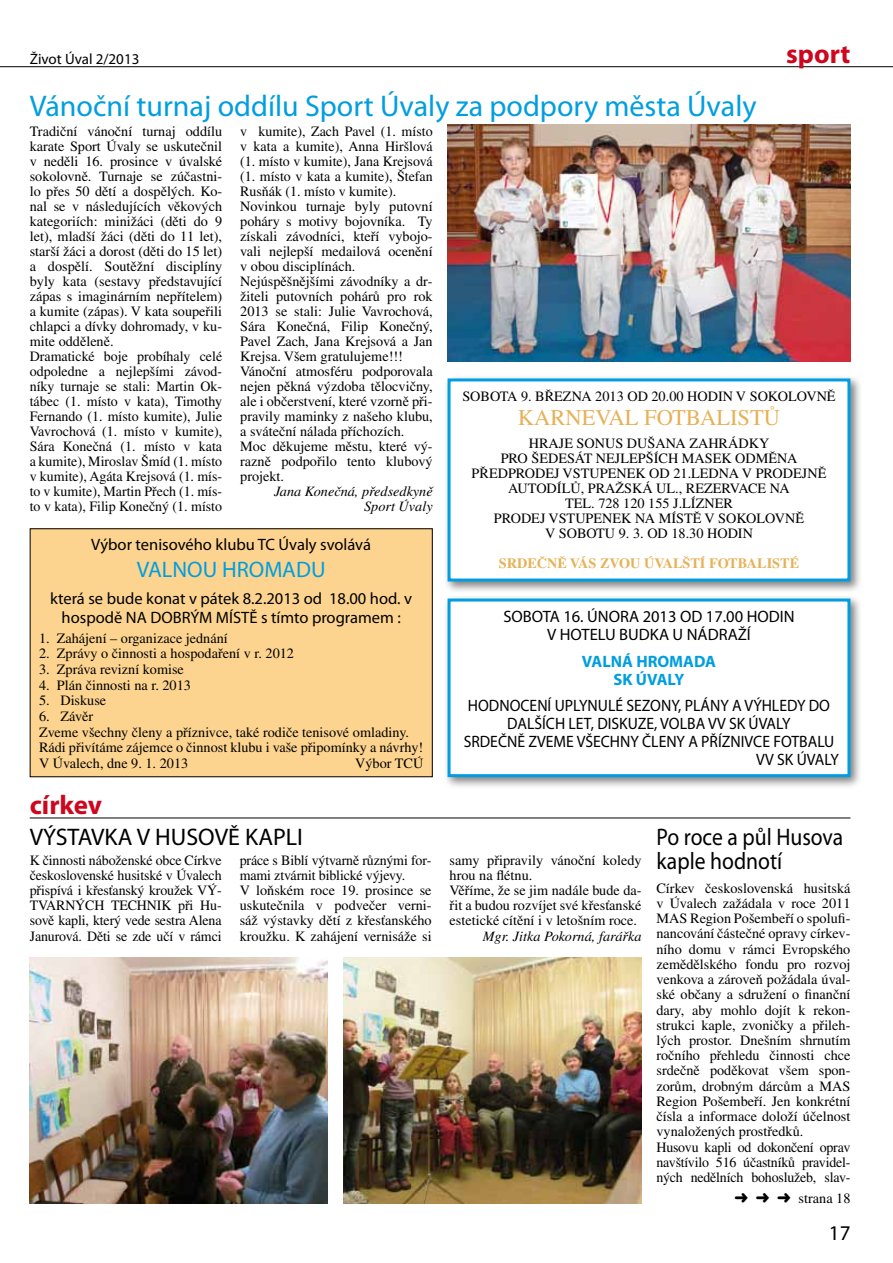
<style>
.page{position:relative;width:893px;height:1263px;background:#fff}
.page>*{position:absolute;margin:0;border:0;box-sizing:border-box;transform-origin:0 0}
.t1{font:30px "Myriad Pro";color:#009ee0}
.t2{font:700 27px "Myriad Pro";color:#cd071e}
.t3{font:24px/24.2px "Myriad Pro";color:#000;scale:.9 1}
.t4{font:24px "Myriad Pro";color:#000}
.t5{font:22.5px "Times CE";color:#e7b157}
.t6{font:22.5px "Myriad Pro";color:#009ee0}
.t7{font:21px "Myriad Pro";color:#000}
.t8{font:16.5px/18.6px "Myriad Pro";color:#000;text-align:center}
.t9{font:16.5px "Myriad Pro";color:#000;scale:.95 1}
.t10{font:700 16.5px/18px "Myriad Pro";color:#009ee0;text-align:center}
.t11{font:15px "Myriad Pro";color:#000}
.t12{font:14.25px/15px "Times CE";color:#000}
.t13{font:italic 14.25px/15px "Times CE";color:#000;text-align:right}
.t14{font:700 14.25px "Times CE";color:#e7b157}
</style>
<div class="page">
<hr style="left:0;top:66px;width:893px;height:1px;background:#000">
<img style="left:448px;top:125px;width:402px;height:236px">
<div style="left:30px;top:529px;width:402px;height:248px;background:#fdd48f"></div>
<div style="left:444px;top:374px;width:419px;height:220px;background:#000;opacity:.5"></div>
<div style="left:449px;top:380px;width:400px;height:200px;background:#fff"></div>
<div style="left:448px;top:378px;width:402px;height:203px;border:3px solid #009ee0"></div>
<div style="left:444px;top:594px;width:419px;height:195px;background:#000;opacity:.5"></div>
<div style="left:449px;top:600px;width:400px;height:176px;background:#fff"></div>
<div style="left:448px;top:598px;width:402px;height:179px;border:3px solid #009ee0"></div>
<hr style="left:30px;top:817px;width:820px;height:1px;background:#000">
<img style="left:344px;top:958px;width:298px;height:245px">
<img style="left:30px;top:958px;width:297px;height:245px">
<p class="t11" style="left:30px;top:49px;width:111px">Život Úval 2/2013</p>
<h2 class="t2" style="left:786px;top:36px;width:66px">sport</h2>
<h1 class="t1" style="left:30px;top:87px;width:728px">Vánoční turnaj oddílu Sport Úvaly za podpory města Úvaly</h1>
<p class="t12" style="left:30px;top:123px;width:194px">Tradiční vánoční turnaj oddílu karate Sport Úvaly se uskutečnil v neděli 16. prosince v úvalské sokolovně. Turnaje se zúčastni&shy;lo přes 50 dětí a dospělých. Ko&shy;nal se v následujících věkových kategoriích: minižáci (děti do 9 let), mladší žáci (děti do 11 let), starší žáci a dorost (děti do 15 let) a dospělí. Soutěžní disciplíny byly kata (sestavy představující zápas s imaginárním nepřítelem) a kumite (zápas). V kata soupeřili chlapci a dívky dohromady, v ku&shy;mite odděleně.<br>Dramatické boje probíhaly celé odpoledne a nejlepšími závod&shy;níky turnaje se stali: Martin Ok&shy;tábec (1. místo v kata), Timothy<br>Fernando (1. místo kumite), Julie<br>Vavrochová (1. místo v kumite),<br>Sára Konečná (1. místo v kata a kumite), Miroslav Šmíd (1. místo v kumite), Agáta Krejsová (1. mís&shy;to v kumite), Martin Přech (1. mís&shy;to v kata), Filip Konečný (1. místo</p>
<p class="t12" style="left:240px;top:123px;width:194px">v kumite), Zach Pavel (1. místo v kata a kumite), Anna Hiršlová (1. místo v kumite), Jana Krejsová (1. místo v kata a kumite), Štefan<br>Rusňák (1. místo v kumite).<br>Novinkou turnaje byly putovní poháry s motivy bojovníka. Ty získali závodníci, kteří vybojo&shy;vali nejlepší medailová ocenění v obou disciplínách.<br>Nejúspěšnějšími závodníky a dr&shy;žiteli putovních pohárů pro rok<br>2013 se stali: Julie Vavrochová,<br>Sára Konečná, Filip Konečný,<br>Pavel Zach, Jana Krejsová a Jan<br>Krejsa. Všem gratulujeme!!!<br>Vánoční atmosféru podporovala nejen pěkná výzdoba tělocvičny, ale i občerstvení, které vzorně při&shy;pravily maminky z našeho klubu, a sváteční nálada příchozích.<br>Moc děkujeme městu, které vý&shy;razně podpořilo tento klubový projekt.</p>
<p class="t13" style="left:274px;top:484px;width:160px">Jana Konečná, předsedkyně<br>Sport Úvaly</p>
<p class="t8" style="left:91px;top:535px;width:281px">Výbor tenisového klubu TC Úvaly svolává</p>
<h3 class="t6" style="left:137px;top:556px;width:190px">VALNOU HROMADU</h3>
<p class="t8" style="left:50px;top:589px;width:363px">která se bude konat v pátek 8.2.2013 od 18.00 hod. v hospodě NA DOBRÝM MÍSTĚ s tímto programem :</p>
<p class="t12" style="left:39px;top:630px;width:190px">1. Zahájení – organizace jednání</p>
<p class="t12" style="left:39px;top:646px;width:257px">2. Zprávy o činnosti a hospodaření v r. 2012</p>
<p class="t12" style="left:39px;top:662px;width:146px">3. Zpráva revizní komise</p>
<p class="t12" style="left:39px;top:677px;width:154px">4. Plán činnosti na r. 2013</p>
<p class="t12" style="left:39px;top:693px;width:69px">5. Diskuse</p>
<p class="t12" style="left:39px;top:708px;width:386px;line-height:15.6px">6. Závěr<br>Zveme všechny členy a příznivce, také rodiče tenisové omladiny.<br>Rádi přivítáme zájemce o činnost klubu i vaše připomínky a návrhy!<br>V Úvalech, dne 9. 1. 2013</p>
<p class="t12" style="left:355px;top:755px;width:70px">Výbor TCÚ</p>
<h2 class="t2" style="left:30px;top:788px;width:74px">církev</h2>
<p class="t12" style="left:462px;top:389px;width:375px">SOBOTA 9. BŘEZNA 2013 OD 20.00 HODIN V SOKOLOVNĚ</p>
<h3 class="t5" style="left:518px;top:404px;width:264px">KARNEVAL FOTBALISTŮ</h3>
<p class="t12" style="left:472px;top:436px;width:356px;text-align:center">HRAJE SONUS DUŠANA ZAHRÁDKY<br>PRO ŠEDESÁT NEJLEPŠÍCH MASEK ODMĚNA PŘEDPRODEJ VSTUPENEK OD 21.LEDNA V PRODEJNĚ AUTODÍLŮ, PRAŽSKÁ UL., REZERVACE NA<br>TEL. 728 120 155 J.LÍZNER<br>PRODEJ VSTUPENEK NA MÍSTĚ V SOKOLOVNĚ<br>V SOBOTU 9. 3. OD 18.30 HODIN</p>
<p class="t14" style="left:499px;top:555px;width:302px">SRDEČNĚ VÁS ZVOU ÚVALŠTÍ FOTBALISTÉ</p>
<p class="t8" style="left:503px;top:608px;width:293px;line-height:18px">SOBOTA 16. ÚNORA 2013 OD 17.00 HODIN<br>V HOTELU BUDKA U NÁDRAŽÍ</p>
<p class="t10" style="left:582px;top:652px;width:136px">VALNÁ HROMADA<br>SK ÚVALY</p>
<p class="t9" style="left:468px;top:696px;width:383px">HODNOCENÍ UPLYNULÉ SEZONY, PLÁNY A VÝHLEDY DO</p>
<p class="t9" style="left:507px;top:714px;width:300px">DALŠÍCH LET, DISKUZE, VOLBA VV SK ÚVALY</p>
<p class="t9" style="left:464px;top:732px;width:392px">SRDEČNĚ ZVEME VŠECHNY ČLENY A PŘÍZNIVCE FOTBALU</p>
<p class="t9" style="left:756px;top:750px;width:89px">VV SK ÚVALY</p>
<h3 class="t4" style="left:30px;top:822px;width:275px">VÝSTAVKA V HUSOVĚ KAPLI</h3>
<h3 class="t3" style="left:656px;top:824px;width:209px">Po roce a půl Husova kaple hodnotí</h3>
<p class="t12" style="left:656px;top:880px;width:196px">Církev československá husitská v Úvalech zažádala v roce 2011<br>MAS Region Pošembeří o spolufi&shy;nancování částečné opravy církev&shy;ního domu v rámci Evropského zemědělského fondu pro rozvoj venkova a zároveň požádala úval&shy;ské občany a sdružení o finanční dary, aby mohlo dojít k rekon&shy;strukci kaple, zvoničky a přileh&shy;lých prostor. Dnešním shrnutím ročního přehledu činnosti chce srdečně poděkovat všem spon&shy;zorům, drobným dárcům a MAS<br>Region Pošembeří. Jen konkrétní čísla a informace doloží účelnost vynaložených prostředků.<br>Husovu kapli od dokončení oprav navštívilo 516 účastníků pravidel&shy;ných nedělních bohoslužeb, slav-</p>
<p class="t12" style="left:734px;top:1191px;width:118px">➜ ➜ ➜ strana 18</p>
<p class="t12" style="left:30px;top:852px;width:193px;text-align:justify">K činnosti náboženské obce Církve československé husitské v Úvalech přispívá i křesťanský kroužek VÝ-TVARNÝCH TECHNIK při Hu&shy;sově kapli, který vede sestra Alena Janurová. Děti se zde učí v rámci</p>
<p class="t12" style="left:240px;top:852px;width:193px">práce s Biblí výtvarně různými for&shy;mami ztvárnit biblické výjevy.<br>V loňském roce 19. prosince se uskutečnila v podvečer verni&shy;sáž výstavky dětí z křesťanského kroužku. K zahájení vernisáže si</p>
<p class="t12" style="left:450px;top:852px;width:193px">samy připravily vánoční koledy hrou na flétnu.<br>Věříme, že se jim nadále bude da&shy;řit a budou rozvíjet své křesťanské estetické cítění i v letošním roce.</p>
<p class="t13" style="left:483px;top:928px;width:160px">Mgr. Jitka Pokorná, farářka</p>
<h3 class="t7" style="left:829px;top:1220px;width:23px">17</h3>
</div>
